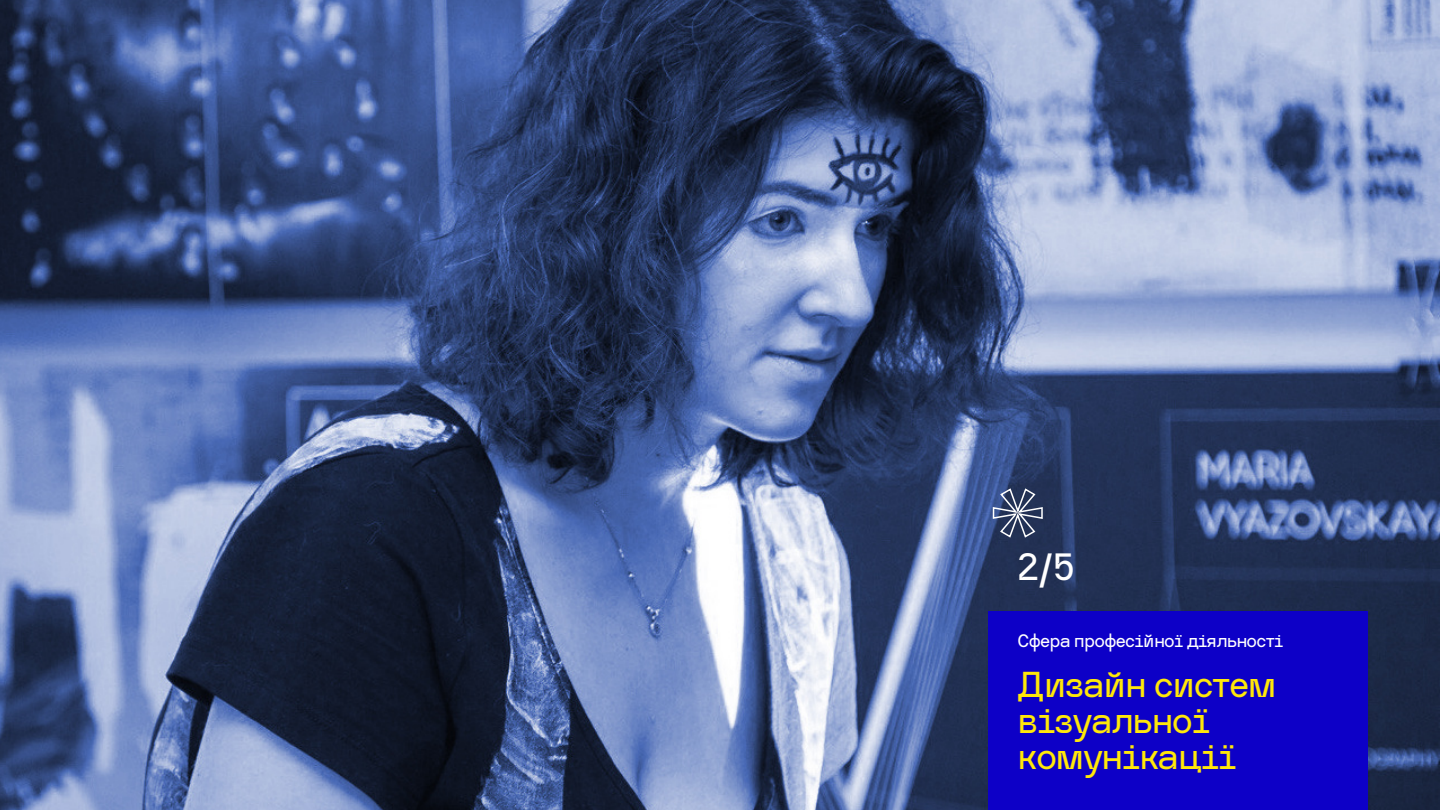
<style>
.page{position:relative;width:1440px;height:810px;background:#fff}
.page>*{position:absolute;margin:0;border:0;box-sizing:border-box;transform-origin:0 0}
.t1{font:38px "Shmatochek";color:#fff}
.t2{font:36px/36px "Shmatochek";color:#ffe80a}
.t3{font:18px "Shmatochek";color:#fff}
</style>
<div class="page">
<img style="left:0;top:0;width:1440px;height:810px">
<div style="left:988px;top:612px;width:380px;height:198px;background:#0d00c7"></div>
<svg style="left:992px;top:487px;width:52px;height:52px"></svg>
<p class="t1" style="left:1018px;top:546px;width:58px">2/5</p>
<p class="t3" style="left:1018px;top:631px;width:267px">Сфера професійної діяльності</p>
<p class="t2" style="left:1018px;top:667px;width:260px">Дизайн систем візуальної комунікації</p>
</div>
